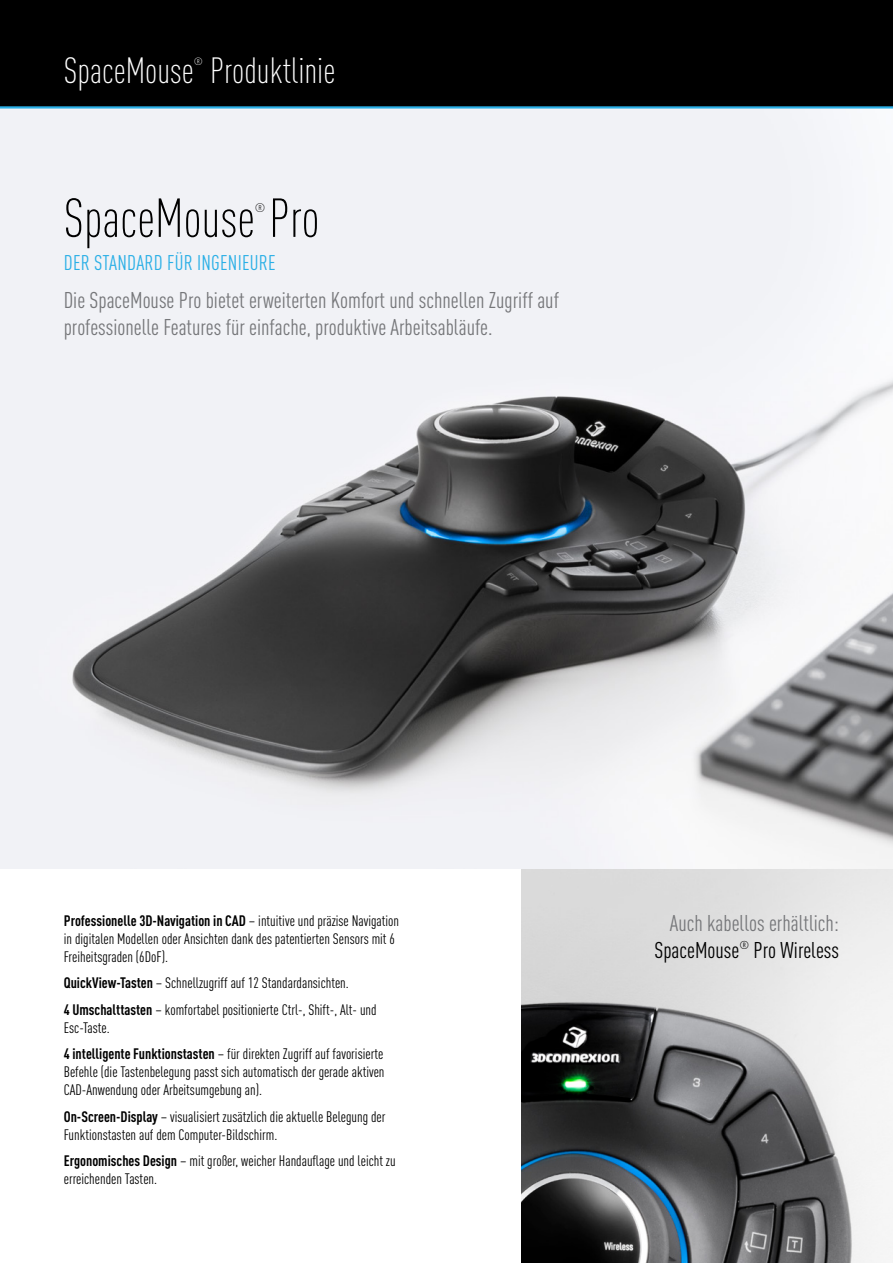
<style>
.page{position:relative;width:893px;height:1263px;background:#fff}
.page>*{position:absolute;margin:0;border:0;box-sizing:border-box;transform-origin:0 0}
.t1{font:300 condensed 54px "DIN Pro";color:#000}
.t2{font:300 condensed 36px "DIN Pro";color:#fff}
.t3{font:condensed 22.5px/27px "DIN Pro";color:#76777a}
.t4{font:condensed 21px "DIN Pro";letter-spacing:.01em;color:#2aafe6}
.t5{font:condensed 15px/18px "DIN Pro";color:#000}
.t6{font:300 condensed 12.3px "DIN Pro";color:#000}
.t7{font:300 condensed 10.5px "DIN Pro";color:#fff}
.s1{font-weight:700}
.s2{color:#000}
</style>
<div class="page">
<img style="left:522px;top:869px;width:371px;height:394px">
<img style="left:0;top:109px;width:893px;height:760px">
<div style="left:0;top:0;width:893px;height:106px;background:#000"></div>
<hr style="left:0;top:106px;width:893px;height:3px;background:#2aafe6">
<h2 class="t2" style="left:64px;top:50px;width:132px">SpaceMouse</h2>
<p class="t7" style="left:194px;top:55px;width:11px">®</p>
<h2 class="t2" style="left:210px;top:50px;width:127px">Produktlinie</h2>
<h1 class="t1" style="left:64px;top:187px;width:257px">SpaceMouse Pro</h1>
<p class="t6" style="left:255px;top:201px;width:12px">®</p>
<h3 class="t4" style="left:64px;top:250px;width:213px">DER STANDARD FÜR INGENIEURE</h3>
<h3 class="t3" style="left:64px;top:287px;width:497px">Die SpaceMouse Pro bietet erweiterten Komfort und schnellen Zugriff auf professionelle Features für einfache, produktive Arbeitsabläufe.</h3>
<p class="t5" style="left:64px;top:911px;width:337px"><span class="s1">Professionelle 3D-Navigation in CAD</span> – intuitive und präzise Navigation in digitalen Modellen oder Ansichten dank des patentierten Sensors mit 6<br>Freiheitsgraden (6DoF).</p>
<p class="t5" style="left:64px;top:970px;width:314px;line-height:26.5px"><span class="s1">QuickView-Tasten</span> – Schnellzugriff auf 12 Standardansichten.<br><span class="s1">4 Umschalttasten</span> – komfortabel positionierte Ctrl-, Shift-, Alt- und</p>
<p class="t5" style="left:64px;top:1014px;width:321px;line-height:26.5px">Esc-Taste.<br><span class="s1">4 intelligente Funktionstasten</span> – für direkten Zugriff auf favorisierte</p>
<p class="t5" style="left:64px;top:1063px;width:322px">Befehle (die Tastenbelegung passt sich automatisch der gerade aktiven<br>CAD-Anwendung oder Arbeitsumgebung an).</p>
<p class="t5" style="left:64px;top:1107px;width:323px"><span class="s1">On-Screen-Display</span> – visualisiert zusätzlich die aktuelle Belegung der<br>Funktionstasten auf dem Computer-Bildschirm.</p>
<p class="t5" style="left:64px;top:1152px;width:333px"><span class="s1">Ergonomisches Design</span> – mit großer, weicher Handauflage und leicht zu erreichenden Tasten.</p>
<h3 class="t3" style="left:654px;top:910px;width:186px;text-align:right">Auch kabellos erhältlich:<br><span class="s2">SpaceMouse</span><sup>®</sup> <span class="s2">Pro Wireless</span></h3>
</div>
